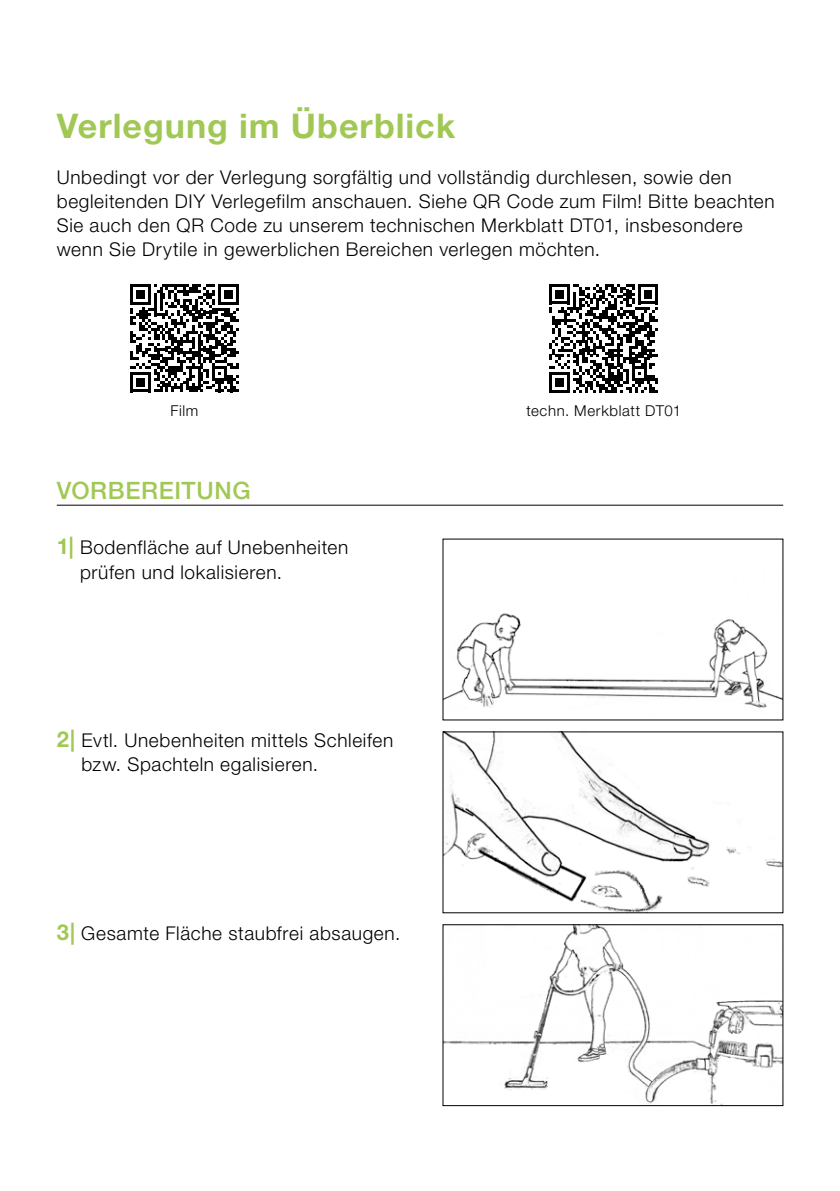
<style>
.page{position:relative;width:840px;height:1191px;background:#fff}
.page>*{position:absolute;margin:0;border:0;box-sizing:border-box;transform-origin:0 0}
.t1{font:700 34px "Helvetica Neue LT Pro";letter-spacing:.03em;color:#a1c854}
.t2{font:500 24px "Helvetica Neue LT Pro";letter-spacing:.025em;color:#a1c854}
.t3{font:300 19px/24px "Helvetica Neue LT Pro";letter-spacing:.035em;color:#000}
.t4{font:300 15px "Helvetica Neue LT Pro";letter-spacing:.04em;color:#000}
.s1{font-weight:700;font-size:22px;color:#a1c854}
</style>
<div class="page">
<svg style="left:130px;top:284px;width:108px;height:108px"></svg>
<img style="left:444px;top:613px;width:336px;height:95px">
<hr style="left:57px;top:505px;width:725px;height:1px;background:#000">
<img style="left:444px;top:733px;width:336px;height:178px">
<img style="left:444px;top:926px;width:336px;height:178px">
<div style="left:442px;top:924px;width:340px;height:182px;border:1px solid #000"></div>
<svg style="left:549px;top:284px;width:109px;height:109px"></svg>
<h1 class="t1" style="left:57px;top:104px;width:400px">Verlegung im Überblick</h1>
<p class="t3" style="left:57px;top:164px;width:719px">Unbedingt vor der Verlegung sorgfältig und vollständig durchlesen, sowie den begleitenden DIY Verlegefilm anschauen. Siehe QR Code zum Film! Bitte beachten Sie auch den QR Code zu unserem technischen Merkblatt DT01, insbesondere wenn Sie Drytile in gewerblichen Bereichen verlegen möchten.</p>
<p class="t4" style="left:170px;top:402px;width:29px">Film</p>
<p class="t4" style="left:526px;top:402px;width:156px">techn. Merkblatt DT01</p>
<p class="t2" style="left:57px;top:476px;width:195px">VORBEREITUNG</p>
<p class="t3" style="left:80px;top:535px;width:270px;text-indent:-23px"><span class="s1">1|</span> Bodenfläche auf Unebenheiten prüfen und lokalisieren.</p>
<p class="t3" style="left:81px;top:728px;width:313px;text-indent:-25px"><span class="s1">2|</span> Evtl. Unebenheiten mittels Schleifen bzw. Spachteln egalisieren.</p>
<p class="t3" style="left:57px;top:921px;width:345px"><span class="s1">3|</span> Gesamte Fläche staubfrei absaugen.</p>
</div>
